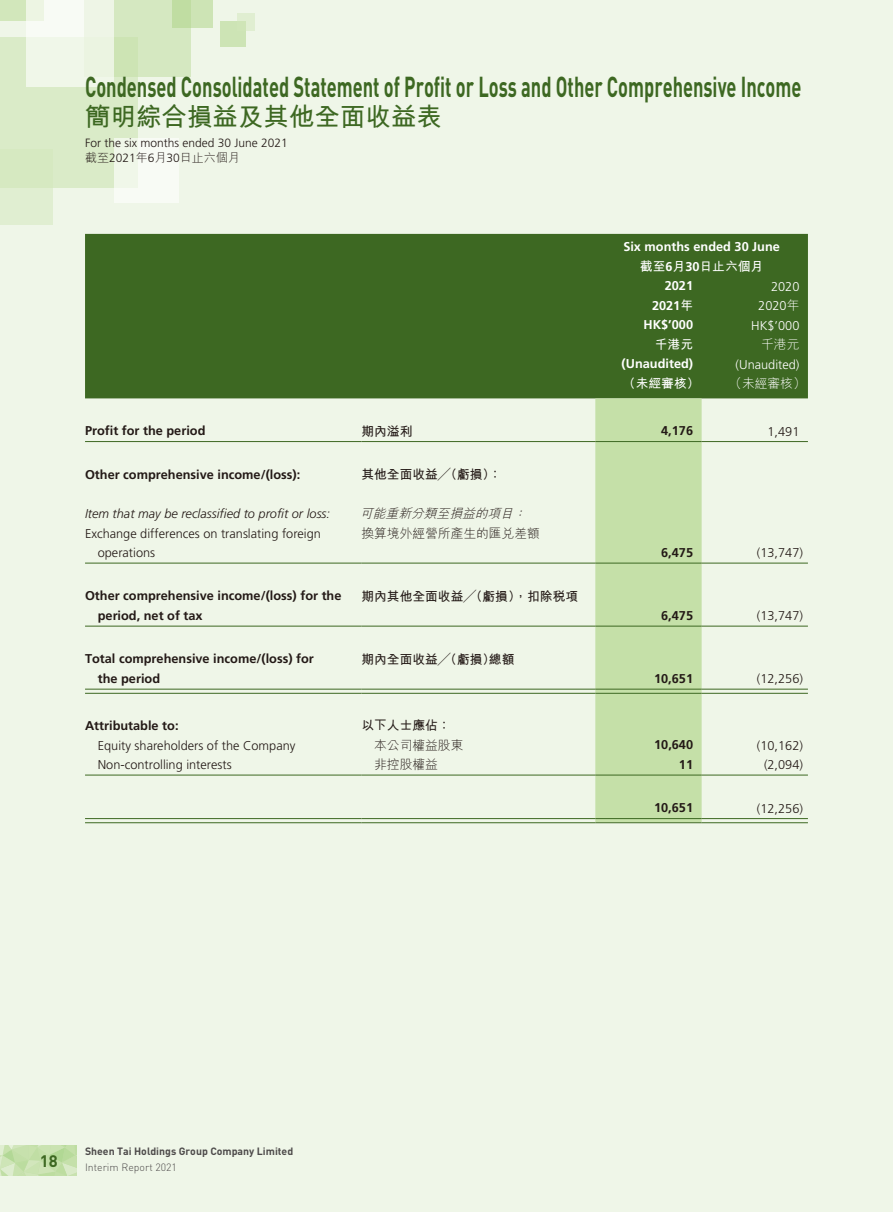
<style>
.page{position:relative;width:893px;height:1212px;background:#eff6e8}
.page>*{position:absolute;margin:0;border:0;box-sizing:border-box;transform-origin:0 0}
.t1{font:700 28.5px "DIN";color:#3d6822;scale:.64 1}
.t2{font:700 25.5px "M Hei HK";color:#3d6822}
.t3{font:700 16.5px "DIN";color:#3d6822}
.t4{font:700 12.75px/19.5px "Frutiger LT Std";color:#231916}
.t5{font:300 12.75px/19.5px "Frutiger LT Std";color:#231916}
.t6{font:700 12.75px "M Hei HK";color:#231916}
.t7{font:700 12.75px "Frutiger LT Std";color:#fff}
.t8{font:italic 300 12.75px "Frutiger LT Std";color:#231916}
.t9{font:300 12.75px "Frutiger LT Std";color:#fff}
.t10{font:300 12.75px "M Hei HK";color:#231916}
.t11{font:700 12.75px "M Hei HK";color:#fff}
.t12{font:italic 300 12.75px "M Hei HK";color:#231916}
.t13{font:300 12.75px "M Hei HK";color:#fff}
.t14{font:300 12px "Frutiger LT Std";color:#231916}
.t15{font:300 12px "M Hei HK";color:#231916}
.t16{font:700 10.5px "DIN";color:#4d4a4a}
.t17{font:300 10.5px "DIN";color:#4d4a4a}
.s1{font-family:"Frutiger LT Std"}
.s2{font-family:"M Hei HK"}
</style>
<div class="page">
<svg style="left:0;top:1145px;width:76px;height:30px;background:#c6e1ad"></svg>
<div style="left:0;top:37px;width:137px;height:150px;background:#daebc8"></div>
<div style="left:84px;top:0;width:106px;height:77px;background:linear-gradient(to bottom,#d6e8c2,#d2e6bc)"></div>
<div style="left:0;top:0;width:43px;height:21px;background:#d2e7bb"></div>
<div style="left:0;top:150px;width:52px;height:75px;background:linear-gradient(to right,#dbebc9,#dbebc9)"></div>
<div style="left:172px;top:0;width:40px;height:28px;background:linear-gradient(to right,#bddb9d,#d0e6ba)"></div>
<div style="left:220px;top:21px;width:26px;height:26px;background:#cde4b5"></div>
<svg style="left:237px;top:13px;width:18px;height:18px"></svg>
<div style="left:114px;top:138px;width:64px;height:65px;background:#f8fbf5"></div>
<div style="left:26px;top:0;width:88px;height:87px;background:#f0f7e9"></div>
<div style="left:85px;top:234px;width:723px;height:164px;background:#3d6822"></div>
<div style="left:595px;top:398px;width:107px;height:424px;background:#c5e0a8"></div>
<hr style="left:85px;top:441px;width:276px;height:1px;background:#3d6822">
<hr style="left:361px;top:441px;width:234px;height:1px;background:#3d6822">
<hr style="left:595px;top:441px;width:107px;height:1px;background:#3d6822">
<hr style="left:702px;top:441px;width:106px;height:1px;background:#3d6822">
<hr style="left:85px;top:563px;width:276px;height:1px;background:#3d6822">
<hr style="left:361px;top:563px;width:234px;height:1px;background:#3d6822">
<hr style="left:595px;top:563px;width:107px;height:1px;background:#3d6822">
<hr style="left:702px;top:563px;width:106px;height:1px;background:#3d6822">
<hr style="left:85px;top:626px;width:276px;height:1px;background:#3d6822">
<hr style="left:361px;top:626px;width:234px;height:1px;background:#3d6822">
<hr style="left:595px;top:626px;width:107px;height:1px;background:#3d6822">
<hr style="left:702px;top:626px;width:106px;height:1px;background:#3d6822">
<hr style="left:85px;top:689px;width:276px;height:1px;background:#3d6822">
<hr style="left:85px;top:693px;width:276px;height:1px;background:#3d6822">
<hr style="left:361px;top:689px;width:234px;height:1px;background:#3d6822">
<hr style="left:361px;top:693px;width:234px;height:1px;background:#3d6822">
<hr style="left:595px;top:689px;width:107px;height:1px;background:#3d6822">
<hr style="left:595px;top:693px;width:107px;height:1px;background:#3d6822">
<hr style="left:702px;top:689px;width:106px;height:1px;background:#3d6822">
<hr style="left:702px;top:693px;width:106px;height:1px;background:#3d6822">
<hr style="left:85px;top:775px;width:276px;height:1px;background:#3d6822">
<hr style="left:361px;top:775px;width:234px;height:1px;background:#3d6822">
<hr style="left:595px;top:775px;width:107px;height:1px;background:#3d6822">
<hr style="left:702px;top:775px;width:106px;height:1px;background:#3d6822">
<hr style="left:85px;top:818px;width:276px;height:1px;background:#3d6822">
<hr style="left:85px;top:822px;width:276px;height:1px;background:#3d6822">
<hr style="left:361px;top:818px;width:234px;height:1px;background:#3d6822">
<hr style="left:361px;top:822px;width:234px;height:1px;background:#3d6822">
<hr style="left:595px;top:818px;width:107px;height:1px;background:#3d6822">
<hr style="left:595px;top:822px;width:107px;height:1px;background:#3d6822">
<hr style="left:702px;top:818px;width:106px;height:1px;background:#3d6822">
<hr style="left:702px;top:822px;width:106px;height:1px;background:#3d6822">
<h1 class="t1" style="left:85px;top:68px;width:1121px">Condensed Consolidated Statement of Profit or Loss and Other Comprehensive Income</h1>
<h2 class="t2" style="left:85px;top:98px;width:358px">簡明綜合損益及其他全面收益表</h2>
<p class="t14" style="left:85px;top:136px;width:204px">For the six months ended 30 June 2021</p>
<p class="t15" style="left:85px;top:151px;width:156px">截至<span class="s1">2021</span>年<span class="s1">6</span>月<span class="s1">30</span>日止六個月</p>
<p class="t7" style="left:623px;top:239px;width:158px">Six months ended 30 June</p>
<p class="t11" style="left:640px;top:257px;width:125px">截至<span class="s1">6</span>月<span class="s1">30</span>日止六個月</p>
<p class="t7" style="left:665px;top:278px;width:30px">2021</p>
<p class="t9" style="left:771px;top:279px;width:30px">2020</p>
<p class="t7" style="left:652px;top:298px;width:43px">2021<span class="s2">年</span></p>
<p class="t9" style="left:758px;top:299px;width:43px">2020<span class="s2">年</span></p>
<p class="t7" style="left:643px;top:317px;width:51px">HK$’000</p>
<p class="t9" style="left:751px;top:318px;width:50px">HK$’000</p>
<p class="t11" style="left:655px;top:335px;width:40px">千港元</p>
<p class="t13" style="left:761px;top:338px;width:40px">千港元</p>
<p class="t7" style="left:622px;top:356px;width:73px">(Unaudited)</p>
<p class="t9" style="left:736px;top:357px;width:65px">(Unaudited)</p>
<p class="t11" style="left:623px;top:374px;width:78px">（未經審核）</p>
<p class="t13" style="left:729px;top:377px;width:78px">（未經審核）</p>
<p class="t4" style="left:85px;top:421px;width:122px">Profit for the period</p>
<p class="t6" style="left:361px;top:422px;width:53px">期內溢利</p>
<p class="t4" style="left:661px;top:421px;width:33px">4,176</p>
<p class="t5" style="left:767px;top:422px;width:33px">1,491</p>
<p class="t4" style="left:85px;top:465px;width:217px">Other comprehensive income/(loss):</p>
<p class="t6" style="left:361px;top:465px;width:142px">其他全面收益╱（虧損）：</p>
<p class="t8" style="left:85px;top:506px;width:247px">Item that may be reclassified to profit or loss:</p>
<p class="t12" style="left:360px;top:507px;width:171px">可能重新分類至損益的項目：</p>
<p class="t5" style="left:98px;top:524px;width:225px;text-indent:-13px">Exchange differences on translating foreign operations</p>
<p class="t10" style="left:361px;top:527px;width:180px">換算境外經營所產生的匯兌差額</p>
<p class="t4" style="left:661px;top:543px;width:33px">6,475</p>
<p class="t5" style="left:757px;top:543px;width:48px">(13,747)</p>
<p class="t4" style="left:98px;top:586px;width:245px;text-indent:-13px">Other comprehensive income/(loss) for the period, net of tax</p>
<p class="t6" style="left:361px;top:587px;width:218px">期內其他全面收益╱（虧損），扣除稅項</p>
<p class="t4" style="left:98px;top:649px;width:218px;text-indent:-13px">Total comprehensive income/(loss) for the period</p>
<p class="t6" style="left:361px;top:650px;width:155px">期內全面收益╱（虧損）總額</p>
<p class="t4" style="left:661px;top:606px;width:33px">6,475</p>
<p class="t5" style="left:757px;top:606px;width:48px">(13,747)</p>
<p class="t4" style="left:654px;top:669px;width:40px">10,651</p>
<p class="t5" style="left:757px;top:669px;width:48px">(12,256)</p>
<p class="t4" style="left:85px;top:716px;width:95px">Attributable to:</p>
<p class="t6" style="left:361px;top:716px;width:91px">以下人士應佔：</p>
<p class="t5" style="left:98px;top:736px;width:199px">Equity shareholders of the Company</p>
<p class="t10" style="left:374px;top:739px;width:91px">本公司權益股東</p>
<p class="t4" style="left:654px;top:735px;width:40px">10,640</p>
<p class="t5" style="left:757px;top:736px;width:48px">(10,162)</p>
<p class="t5" style="left:98px;top:755px;width:135px">Non-controlling interests</p>
<p class="t10" style="left:374px;top:758px;width:65px">非控股權益</p>
<p class="t4" style="left:679px;top:755px;width:16px">11</p>
<p class="t5" style="left:764px;top:755px;width:40px">(2,094)</p>
<p class="t4" style="left:654px;top:798px;width:40px">10,651</p>
<p class="t5" style="left:757px;top:799px;width:48px">(12,256)</p>
<p class="t3" style="left:40px;top:1150px;width:19px">18</p>
<p class="t16" style="left:85px;top:1144px;width:210px">Sheen Tai Holdings Group Company Limited</p>
<p class="t17" style="left:85px;top:1160px;width:93px">Interim Report 2021</p>
</div>
